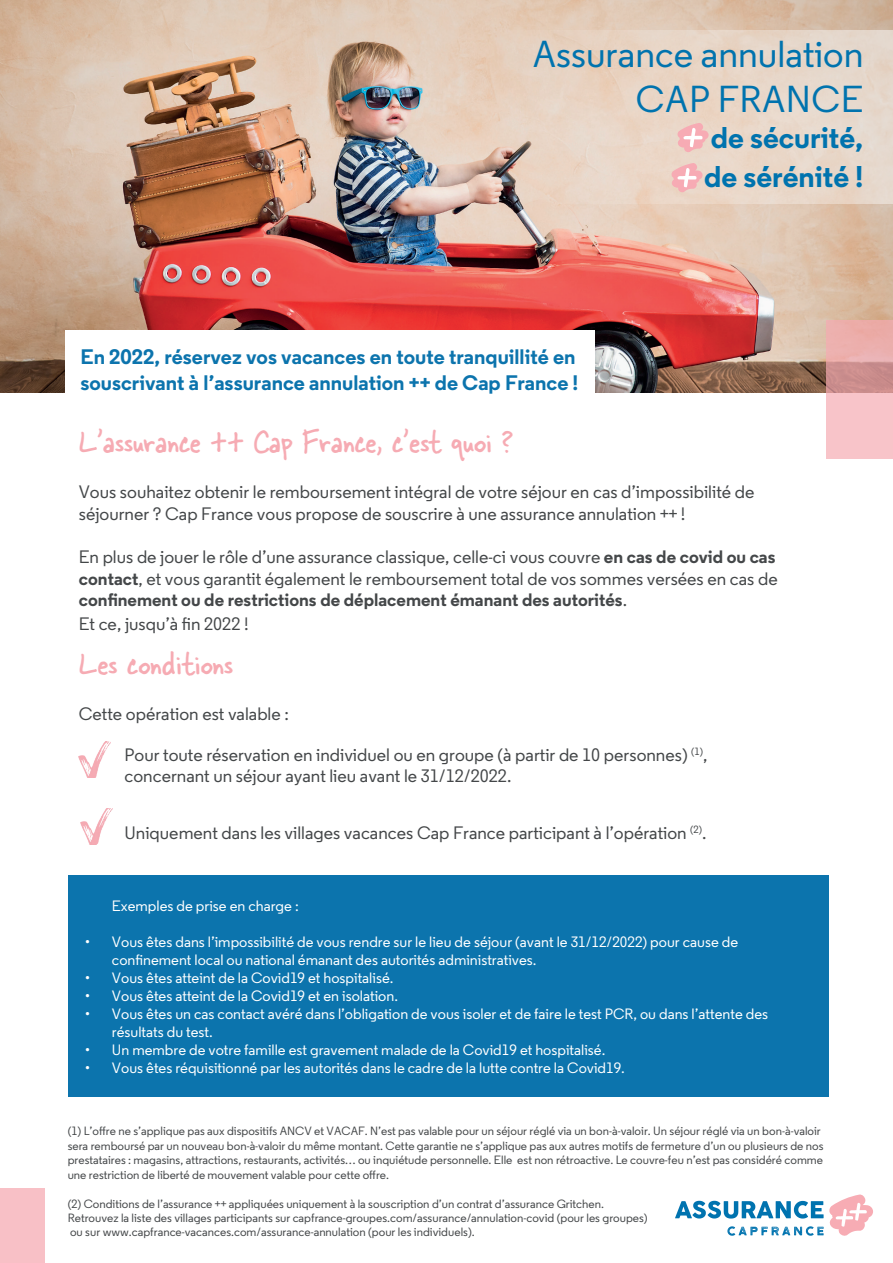
<style>
.page{position:relative;width:893px;height:1263px;background:#fff}
.page>*{position:absolute;margin:0;border:0;box-sizing:border-box;transform-origin:0 0}
.t1{font:500 37.5px/45px "Regular";color:#0073ae;text-align:right}
.t2{font:36px "Skippy Sharp W00";color:#f6abb3}
.t3{font:700 30px/39.6px "Regular";color:#0073ae}
.t4{font:700 21px/25.2px "Regular";color:#0c74ad}
.t5{font:500 18px/21.6px "Regular";color:#444749}
.t6{font:500 15px/18px "Regular";color:#fff}
.t7{font:500 12px/14.4px "Regular";color:#444749}
.s1{font-weight:700}
</style>
<div class="page">
<svg style="left:675px;top:1194px;width:198px;height:42px"></svg>
<img style="left:0;top:0;width:893px;height:393px">
<div style="left:65px;top:330px;width:530px;height:119px;background:#fff"></div>
<div style="left:68px;top:875px;width:760px;height:222px;background:#0c74ad"></div>
<svg style="left:826px;top:320px;width:67px;height:139px;background:#eab1b2"></svg>
<div style="left:0;top:1188px;width:45px;height:75px;background:#f8c0c6"></div>
<img style="left:79px;top:742px;width:32px;height:36px">
<img style="left:80px;top:808px;width:32px;height:36px">
<svg style="left:451px;top:30px;width:442px;height:173px;background:#e5d2c3"></svg>
<svg style="left:677px;top:123px;width:32px;height:30px"></svg>
<svg style="left:671px;top:163px;width:32px;height:30px"></svg>
<h1 class="t1" style="left:533px;top:31px;width:332px">Assurance annulation<br>CAP FRANCE</h1>
<h3 class="t3" style="left:704px;top:117px;width:161px">de sécurité, de sérénité !</h3>
<h3 class="t4" style="left:80px;top:344px;width:499px">En 2022, réservez vos vacances en toute tranquillité en souscrivant à l’assurance annulation ++ de Cap France !</h3>
<h2 class="t2" style="left:79px;top:416px;width:436px">L’assurance ++ Cap France, c’est quoi ?</h2>
<h3 class="t5" style="left:79px;top:481px;width:677px">Vous souhaitez obtenir le remboursement intégral de votre séjour en cas d’impossibilité de séjourner ? Cap France vous propose de souscrire à une assurance annulation ++ !</h3>
<p class="t5" style="left:79px;top:546px;width:700px">En plus de jouer le rôle d’une assurance classique, celle-ci vous couvre <span class="s1">en cas de covid ou cas contact</span>, et vous garantit également le remboursement total de vos sommes versées en cas de <span class="s1">confinement ou de restrictions de déplacement émanant des autorités</span>.</p>
<h3 class="t5" style="left:79px;top:612px;width:171px">Et ce, jusqu’à fin 2022 !</h3>
<h2 class="t2" style="left:79px;top:638px;width:156px">Les conditions</h2>
<h3 class="t5" style="left:79px;top:703px;width:212px">Cette opération est valable :</h3>
<h3 class="t5" style="left:124px;top:743px;width:585px">Pour toute réservation en individuel ou en groupe (à partir de 10 personnes) <sup>(1)</sup>, concernant un séjour ayant lieu avant le 31/12/2022.</h3>
<h3 class="t5" style="left:124px;top:822px;width:584px">Uniquement dans les villages vacances Cap France participant à l’opération <sup>(2)</sup>.</h3>
<p class="t6" style="left:112px;top:896px;width:188px">Exemples de prise en charge :</p>
<p class="t6" style="left:112px;top:932px;width:628px;text-indent:-27px">• Vous êtes dans l’impossibilité de vous rendre sur le lieu de séjour (avant le 31/12/2022) pour cause de confinement local ou national émanant des autorités administratives.</p>
<p class="t6" style="left:85px;top:968px;width:310px">• Vous êtes atteint de la Covid19 et hospitalisé.</p>
<p class="t6" style="left:85px;top:986px;width:315px">• Vous êtes atteint de la Covid19 et en isolation.</p>
<p class="t6" style="left:112px;top:1004px;width:658px;text-indent:-27px">• Vous êtes un cas contact avéré dans l’obligation de vous isoler et de faire le test PCR, ou dans l’attente des résultats du test.</p>
<p class="t6" style="left:85px;top:1040px;width:522px">• Un membre de votre famille est gravement malade de la Covid19 et hospitalisé.</p>
<p class="t6" style="left:85px;top:1058px;width:541px">• Vous êtes réquisitionné par les autorités dans le cadre de la lutte contre la Covid19.</p>
<p class="t7" style="left:68px;top:1124px;width:757px">(1) L’offre ne s’applique pas aux dispositifs ANCV et VACAF. N’est pas valable pour un séjour réglé via un bon-à-valoir. Un séjour réglé via un bon-à-valoir sera remboursé par un nouveau bon-à-valoir du même montant. Cette garantie ne s’applique pas aux autres motifs de fermeture d’un ou plusieurs de nos prestataires : magasins, attractions, restaurants, activités… ou inquiétude personnelle. Elle est non rétroactive. Le couvre-feu n’est pas considéré comme une restriction de liberté de mouvement valable pour cette offre.</p>
<p class="t7" style="left:68px;top:1196px;width:581px">(2) Conditions de l’assurance ++ appliquées uniquement à la souscription d’un contrat d’assurance Gritchen.<br>Retrouvez la liste des villages participants sur capfrance-groupes.com/assurance/annulation-covid (pour les groupes) ou sur www.capfrance-vacances.com/assurance-annulation (pour les individuels).</p>
</div>
